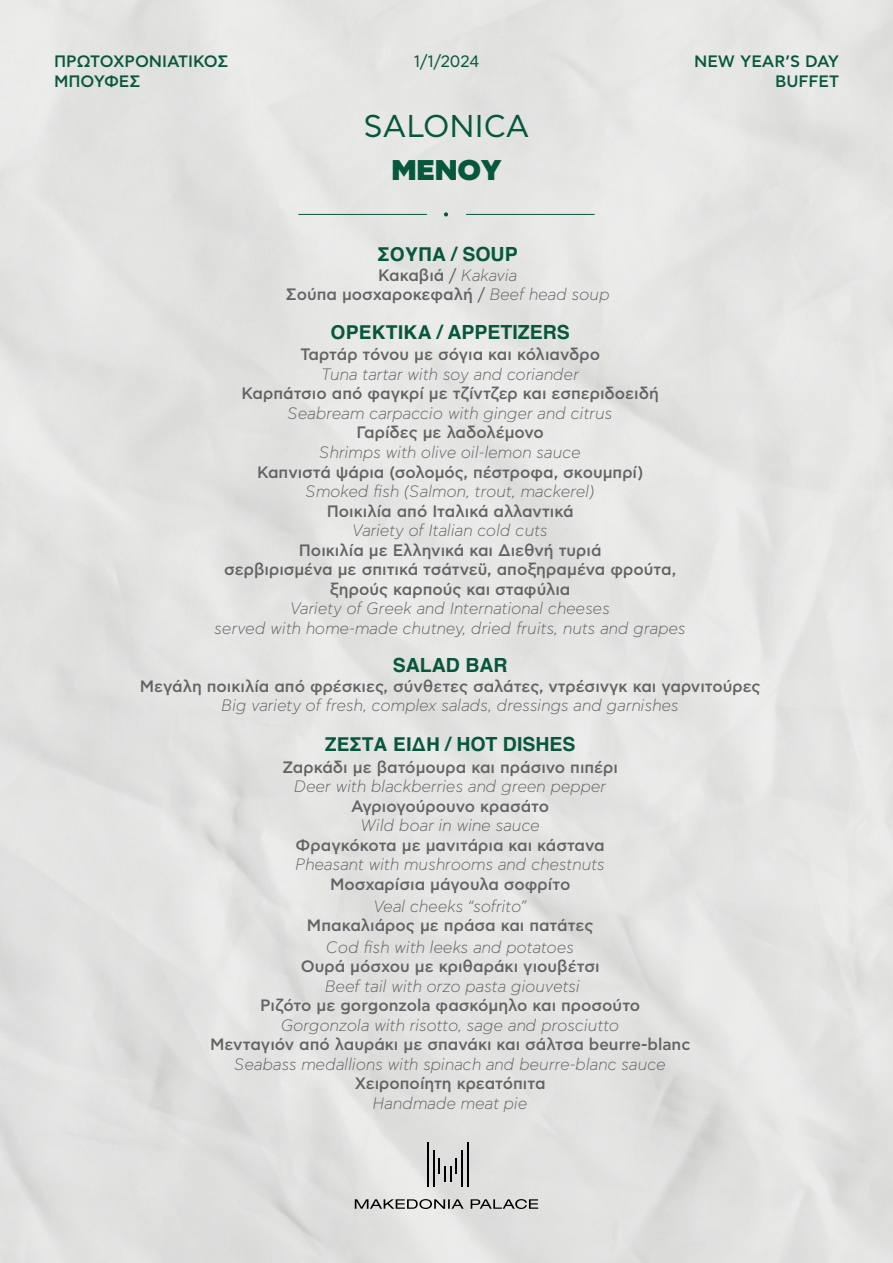
<style>
.page{position:relative;width:893px;height:1263px;background:#e3e3e3}
.page>*{position:absolute;margin:0;border:0;box-sizing:border-box;transform-origin:0 0}
.t1{font:31.5px "CF Asty Std";color:#07573d}
.t2{font:900 28.5px "CF Asty Std";color:#07573d}
.t3{font:700 19.5px "Helvetica";color:#07573d}
.t4{font:500 16.5px "CF Asty Std";color:#636366}
.t5{font:italic 300 16.5px "CF Asty Std";color:#636366}
.t6{font:500 16.5px/19.5px "CF Asty Std";color:#07573d;text-align:right}
.t7{font:16.5px "CF Asty Std";color:#07573d}
.s1{font-weight:400}
.s2{font-weight:300;font-style:italic}
</style>
<div class="page">
<hr style="left:427px;top:1141px;width:2px;height:45px;background:#000">
<hr style="left:433px;top:1149px;width:2px;height:37px;background:#000">
<hr style="left:467px;top:1141px;width:1px;height:45px;background:#000">
<hr style="left:461px;top:1149px;width:2px;height:37px;background:#000">
<svg style="left:439px;top:1158px;width:18px;height:23px"></svg>
<svg style="left:355px;top:1199px;width:183px;height:10px;background:#999998"></svg>
<hr style="left:466px;top:214px;width:128px;height:1px;background:#07573d">
<hr style="left:299px;top:214px;width:128px;height:1px;background:#07573d">
<svg style="left:444px;top:212px;width:4px;height:4px"></svg>
<p class="t6" style="left:54px;top:52px;width:176px">ΠΡΩΤΟΧΡΟΝΙΑΤΙΚΟΣ</p>
<p class="t6" style="left:54px;top:72px;width:88px">ΜΠΟΥΦΕΣ</p>
<p class="t7" style="left:414px;top:52px;width:67px">1/1/2024</p>
<p class="t1" style="left:363px;top:108px;width:167px">SALONICA</p>
<p class="t2" style="left:391px;top:153px;width:112px">ΜΕΝΟY</p>
<p class="t6" style="left:694px;top:52px;width:147px">NEW YEAR’S DAY<br>BUFFET</p>
<p class="t3" style="left:378px;top:239px;width:141px">ΣΟΥΠΑ / SOUP</p>
<p class="t4" style="left:378px;top:266px;width:141px">Κακαβιά <span class="s1">/</span> <span class="s2">Kakavia</span></p>
<p class="t4" style="left:286px;top:285px;width:325px">Σούπα μοσχαροκεφαλή <span class="s1">/</span> <span class="s2">Beef head soup</span></p>
<p class="t3" style="left:331px;top:316px;width:241px">ΟΡΕΚΤΙΚΑ / APPETIZERS</p>
<p class="t4" style="left:300px;top:345px;width:301px">Ταρτάρ τόνου με σόγια και κόλιανδρο</p>
<p class="t5" style="left:321px;top:365px;width:259px">Tuna tartar with soy and coriander</p>
<p class="t4" style="left:242px;top:384px;width:419px">Καρπάτσιο από φαγκρί με τζίντζερ και εσπεριδοειδή</p>
<p class="t5" style="left:288px;top:404px;width:326px">Seabream carpaccio with ginger and citrus</p>
<p class="t4" style="left:356px;top:423px;width:189px">Γαρίδες με λαδολέμονο</p>
<p class="t5" style="left:320px;top:443px;width:263px">Shrimps with olive oil-lemon sauce</p>
<p class="t4" style="left:257px;top:462px;width:388px">Καπνιστά ψάρια (σολομός, πέστροφα, σκουμπρί)</p>
<p class="t5" style="left:306px;top:482px;width:290px">Smoked fish (Salmon, trout, mackerel)</p>
<p class="t4" style="left:327px;top:501px;width:248px">Ποικιλία από Ιταλικά αλλαντικά</p>
<p class="t5" style="left:353px;top:521px;width:197px">Variety of Italian cold cuts</p>
<p class="t4" style="left:299px;top:540px;width:304px">Ποικιλία με Ελληνικά και Διεθνή τυριά</p>
<p class="t4" style="left:224px;top:560px;width:453px">σερβιρισμένα με σπιτικά τσάτνεϋ, αποξηραμένα φρούτα,</p>
<p class="t4" style="left:330px;top:579px;width:242px">ξηρούς καρπούς και σταφύλια</p>
<p class="t5" style="left:290px;top:599px;width:321px">Variety of Greek and International cheeses</p>
<p class="t5" style="left:215px;top:619px;width:473px">served with home-made chutney, dried fruits, nuts and grapes</p>
<p class="t3" style="left:393px;top:649px;width:116px">SALAD BAR</p>
<p class="t4" style="left:140px;top:676px;width:622px">Μεγάλη ποικιλία από φρέσκιες, σύνθετες σαλάτες, ντρέσινγκ και γαρνιτούρες</p>
<p class="t5" style="left:222px;top:696px;width:459px">Big variety of fresh, complex salads, dressings and garnishes</p>
<p class="t3" style="left:325px;top:729px;width:252px">ΖΕΣΤΑ ΕΙΔΗ / HOT DISHES</p>
<p class="t4" style="left:282px;top:758px;width:337px">Ζαρκάδι με βατόμουρα και πράσινο πιπέρι</p>
<p class="t5" style="left:294px;top:778px;width:313px">Deer with blackberries and green pepper</p>
<p class="t4" style="left:351px;top:797px;width:200px">Αγριογούρουνο κρασάτο</p>
<p class="t5" style="left:360px;top:817px;width:181px">Wild boar in wine sauce</p>
<p class="t4" style="left:296px;top:836px;width:311px">Φραγκόκοτα με μανιτάρια και κάστανα</p>
<p class="t5" style="left:295px;top:856px;width:311px">Pheasant with mushrooms and chestnuts</p>
<p class="t4" style="left:330px;top:875px;width:242px">Μοσχαρίσια μάγουλα σοφρίτο</p>
<p class="t5" style="left:374px;top:897px;width:155px">Veal cheeks “sofrito”</p>
<p class="t4" style="left:307px;top:916px;width:288px">Μπακαλιάρος με πράσα και πατάτες</p>
<p class="t5" style="left:326px;top:938px;width:249px">Cod fish with leeks and potatoes</p>
<p class="t4" style="left:301px;top:957px;width:300px">Ουρά μόσχου με κριθαράκι γιουβέτσι</p>
<p class="t5" style="left:325px;top:977px;width:256px">Beef tail with orzo pasta giouvetsi</p>
<p class="t4" style="left:260px;top:996px;width:382px">Ριζότο με gorgonzola φασκόμηλο και προσούτο</p>
<p class="t5" style="left:281px;top:1016px;width:340px">Gorgonzola with risotto, sage and prosciutto</p>
<p class="t4" style="left:210px;top:1035px;width:482px">Μενταγιόν από λαυράκι με σπανάκι και σάλτσα beurre-blanc</p>
<p class="t5" style="left:235px;top:1055px;width:433px">Seabass medallions with spinach and beurre-blanc sauce</p>
<p class="t4" style="left:355px;top:1074px;width:192px">Χειροποίητη κρεατόπιτα</p>
<p class="t5" style="left:373px;top:1094px;width:156px">Handmade meat pie</p>
</div>
